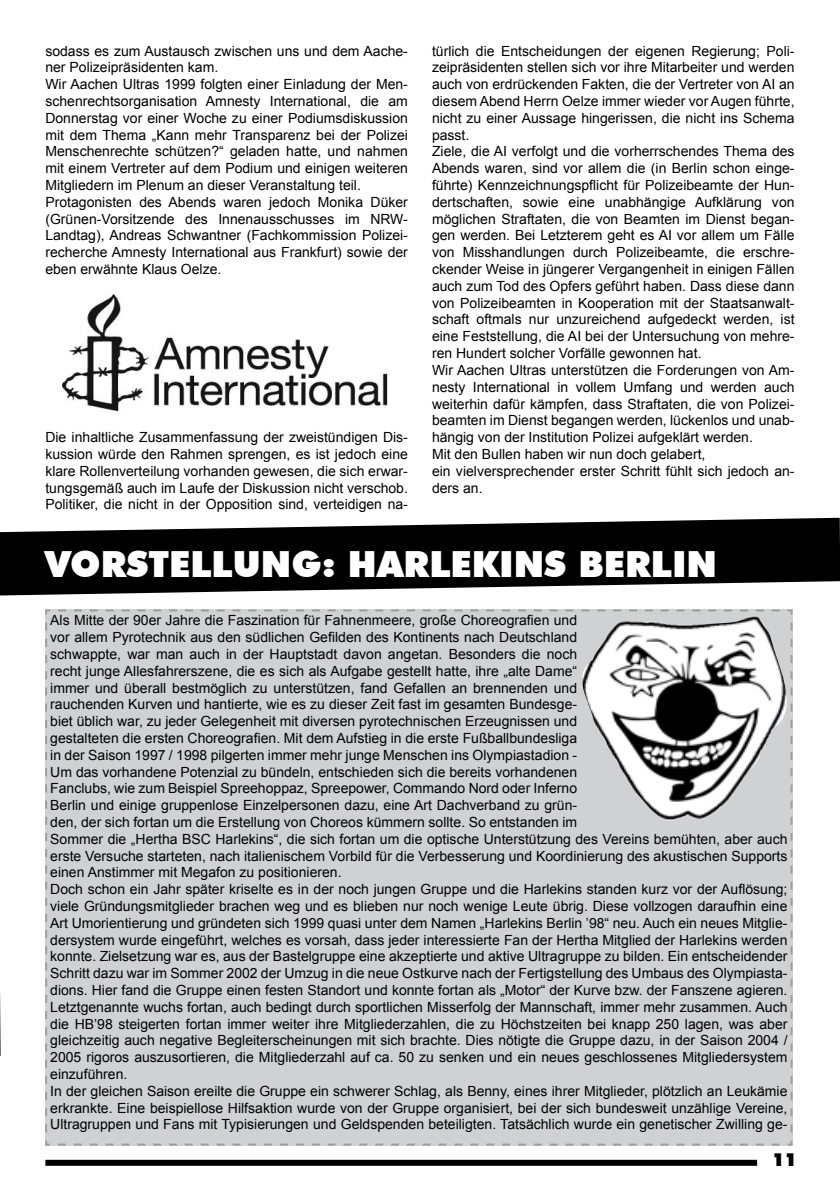
<style>
.page{position:relative;width:840px;height:1191px;background:#fff}
.page>*{position:absolute;margin:0;border:0;box-sizing:border-box;transform-origin:0 0}
.t1{font:900 36px "Futura BT";color:#fff}
.t2{font:900 18px "Futura BT";color:#000}
.t3{font:14px/16.8px "Arial";color:#000}
</style>
<div class="page">
<div style="left:45px;top:1159px;width:711px;height:6px;background:#000"></div>
<hr style="left:0;top:992px;width:1px;height:64px;background:#000">
<img style="left:62px;top:294px;width:326px;height:117px">
<svg style="left:0;top:518px;width:839px;height:77px;fill:#000"></svg>
<div style="left:45px;top:609px;width:748px;height:537px;background:#d0d1d2"></div>
<img style="left:581px;top:616px;width:206px;height:204px">
<p class="t3" style="left:45px;top:42px;width:364px">sodass es zum Austausch zwischen uns und dem Aache&shy;ner Polizeipräsidenten kam.<br>Wir Aachen Ultras 1999 folgten einer Einladung der Men&shy;schenrechtsorganisation Amnesty International, die am Donnerstag vor einer Woche zu einer Podiumsdiskussion mit dem Thema „Kann mehr Transparenz bei der Polizei Menschenrechte schützen?“ geladen hatte, und nahmen mit einem Vertreter auf dem Podium und einigen weiteren Mitgliedern im Plenum an dieser Veranstaltung teil.<br>Protagonisten des Abends waren jedoch Monika Düker (Grünen-Vorsitzende des Innenausschusses im NRW-Landtag), Andreas Schwantner (Fachkommission Polizei&shy;recherche Amnesty International aus Frankfurt) sowie der eben erwähnte Klaus Oelze.</p>
<p class="t3" style="left:45px;top:429px;width:364px;text-align:justify">Die inhaltliche Zusammenfassung der zweistündigen Dis&shy;kussion würde den Rahmen sprengen, es ist jedoch eine klare Rollenverteilung vorhanden gewesen, die sich erwar&shy;tungsgemäß auch im Laufe der Diskussion nicht verschob.<br>Politiker, die nicht in der Opposition sind, verteidigen na-</p>
<p class="t3" style="left:432px;top:42px;width:364px">türlich die Entscheidungen der eigenen Regierung; Poli&shy;zeipräsidenten stellen sich vor ihre Mitarbeiter und werden auch von erdrückenden Fakten, die der Vertreter von AI an diesem Abend Herrn Oelze immer wieder vor Augen führte, nicht zu einer Aussage hingerissen, die nicht ins Schema passt.<br>Ziele, die AI verfolgt und die vorherrschendes Thema des Abends waren, sind vor allem die (in Berlin schon einge&shy;führte) Kennzeichnungspflicht für Polizeibeamte der Hun&shy;dertschaften, sowie eine unabhängige Aufklärung von möglichen Straftaten, die von Beamten im Dienst began&shy;gen werden. Bei Letzterem geht es AI vor allem um Fälle von Misshandlungen durch Polizeibeamte, die erschre&shy;ckender Weise in jüngerer Vergangenheit in einigen Fällen auch zum Tod des Opfers geführt haben. Dass diese dann von Polizeibeamten in Kooperation mit der Staatsanwalt&shy;schaft oftmals nur unzureichend aufgedeckt werden, ist eine Feststellung, die AI bei der Untersuchung von mehre&shy;ren Hundert solcher Vorfälle gewonnen hat.<br>Wir Aachen Ultras unterstützen die Forderungen von Am&shy;nesty International in vollem Umfang und werden auch weiterhin dafür kämpfen, dass Straftaten, die von Polizei&shy;beamten im Dienst begangen werden, lückenlos und unab&shy;hängig von der Institution Polizei aufgeklärt werden.<br>Mit den Bullen haben wir nun doch gelabert,<br>ein vielversprechender erster Schritt fühlt sich jedoch an&shy;ders an.</p>
<h1 class="t1" style="left:45px;top:542px;width:673px">VORSTELLUNG: HARLEKINS BERLIN</h1>
<p class="t3" style="left:50px;top:612px;width:738px">Als Mitte der 90er Jahre die Faszination für Fahnenmeere, große Choreografien und<br>vor allem Pyrotechnik aus den südlichen Gefilden des Kontinents nach Deutschland<br>schwappte, war man auch in der Hauptstadt davon angetan. Besonders die noch<br>recht junge Allesfahrerszene, die es sich als Aufgabe gestellt hatte, ihre „alte Dame“<br>immer und überall bestmöglich zu unterstützen, fand Gefallen an brennenden und<br>rauchenden Kurven und hantierte, wie es zu dieser Zeit fast im gesamten Bundesge-<br>biet üblich war, zu jeder Gelegenheit mit diversen pyrotechnischen Erzeugnissen und<br>gestalteten die ersten Choreografien. Mit dem Aufstieg in die erste Fußballbundesliga<br>in der Saison 1997 / 1998 pilgerten immer mehr junge Menschen ins Olympiastadion -<br>Um das vorhandene Potenzial zu bündeln, entschieden sich die bereits vorhandenen<br>Fanclubs, wie zum Beispiel Spreehoppaz, Spreepower, Commando Nord oder Inferno<br>Berlin und einige gruppenlose Einzelpersonen dazu, eine Art Dachverband zu grün-<br>den, der sich fortan um die Erstellung von Choreos kümmern sollte. So entstanden im<br>Sommer die „Hertha BSC Harlekins“, die sich fortan um die optische Unterstützung des Vereins bemühten, aber auch erste Versuche starteten, nach italienischem Vorbild für die Verbesserung und Koordinierung des akustischen Supports einen Anstimmer mit Megafon zu positionieren.<br>Doch schon ein Jahr später kriselte es in der noch jungen Gruppe und die Harlekins standen kurz vor der Auflösung; viele Gründungsmitglieder brachen weg und es blieben nur noch wenige Leute übrig. Diese vollzogen daraufhin eine Art Umorientierung und gründeten sich 1999 quasi unter dem Namen „Harlekins Berlin ’98“ neu. Auch ein neues Mitglie&shy;dersystem wurde eingeführt, welches es vorsah, dass jeder interessierte Fan der Hertha Mitglied der Harlekins werden konnte. Zielsetzung war es, aus der Bastelgruppe eine akzeptierte und aktive Ultragruppe zu bilden. Ein entscheidender Schritt dazu war im Sommer 2002 der Umzug in die neue Ostkurve nach der Fertigstellung des Umbaus des Olympiasta&shy;dions. Hier fand die Gruppe einen festen Standort und konnte fortan als „Motor“ der Kurve bzw. der Fanszene agieren.<br>Letztgenannte wuchs fortan, auch bedingt durch sportlichen Misserfolg der Mannschaft, immer mehr zusammen. Auch die HB’98 steigerten fortan immer weiter ihre Mitgliederzahlen, die zu Höchstzeiten bei knapp 250 lagen, was aber gleichzeitig auch negative Begleiterscheinungen mit sich brachte. Dies nötigte die Gruppe dazu, in der Saison 2004 / 2005 rigoros auszusortieren, die Mitgliederzahl auf ca. 50 zu senken und ein neues geschlossenes Mitgliedersystem einzuführen.<br>In der gleichen Saison ereilte die Gruppe ein schwerer Schlag, als Benny, eines ihrer Mitglieder, plötzlich an Leukämie erkrankte. Eine beispiellose Hilfsaktion wurde von der Gruppe organisiert, bei der sich bundesweit unzählige Vereine, Ultragruppen und Fans mit Typisierungen und Geldspenden beteiligten. Tatsächlich wurde ein genetischer Zwilling ge-</p>
<p class="t2" style="left:771px;top:1148px;width:26px">11</p>
</div>
